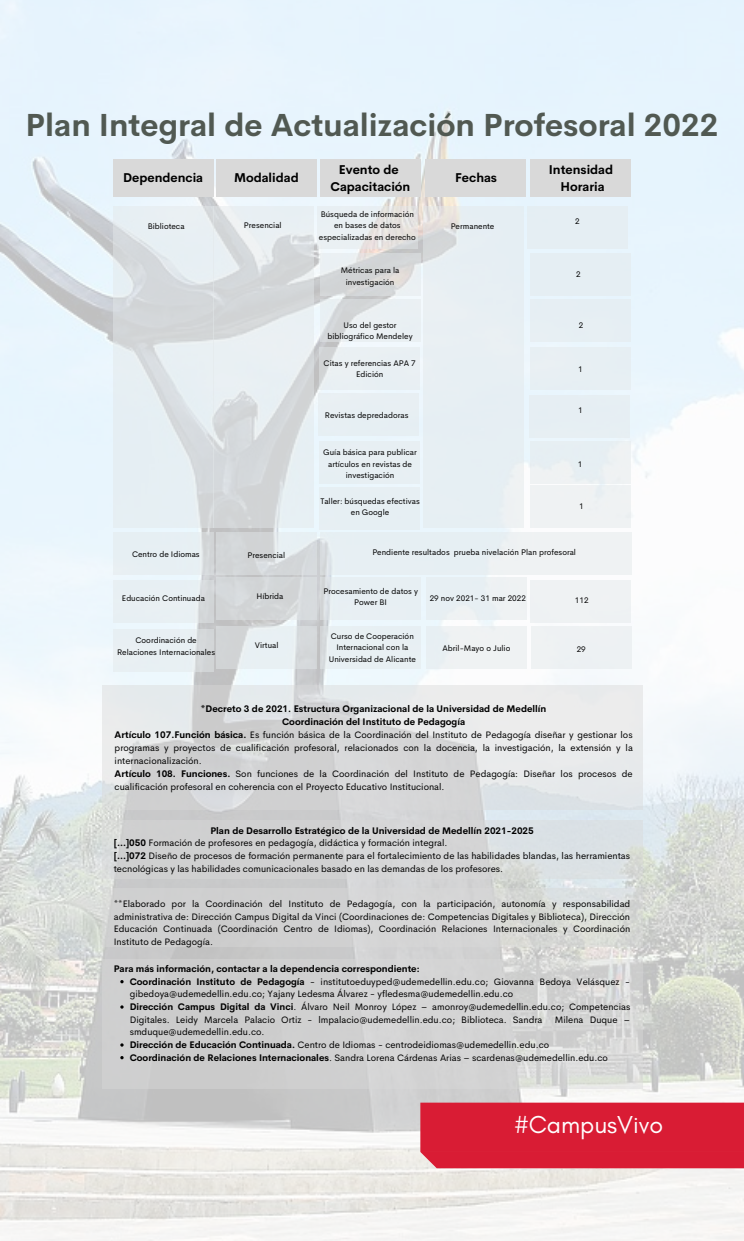
<style>
.page{position:relative;width:744px;height:1241px;background:#fff}
.page>*{position:absolute;margin:0;border:0;box-sizing:border-box;transform-origin:0 0}
.t1{font:700 31.25px "Cerebri Sans";color:#515952}
.t2{font:25px "Glacial Indifference";color:#fff}
.t3{font:700 12.5px/17.4px "Cerebri Sans";color:#000;text-align:center}
.t4{font:9.38px/12.6px "Cerebri Sans";color:#000}
.t5{font:700 9.38px "Cerebri Sans";color:#000}
.t6{font:8.12px/11.2px "Cerebri Sans";color:#000;text-align:center}
.s1{font-weight:700}
</style>
<div class="page">
<img style="left:0;top:0;width:744px;height:1240px">
<div style="left:113px;top:159px;width:100px;height:37px;background:#d9d9d9"></div>
<div style="left:216px;top:159px;width:100px;height:37px;background:#d9d9d9"></div>
<div style="left:426px;top:159px;width:100px;height:37px;background:#d9d9d9"></div>
<div style="left:320px;top:159px;width:100px;height:37px;background:#d9d9d9"></div>
<div style="left:531px;top:159px;width:100px;height:37px;background:#d9d9d9"></div>
<svg style="left:113px;top:580px;width:101px;height:43px;fill:#e8eff3"></svg>
<svg style="left:113px;top:629px;width:101px;height:42px;fill:#e8eff3"></svg>
<div style="left:216px;top:577px;width:101px;height:42px;background:#d3d6d8"></div>
<svg style="left:216px;top:626px;width:101px;height:42px;fill:#e7ecee"></svg>
<svg style="left:320px;top:577px;width:101px;height:42px;fill:#e7eff3"></svg>
<div style="left:320px;top:626px;width:101px;height:42px;background:#e8f0f3"></div>
<div style="left:426px;top:577px;width:100px;height:42px;background:#e8eff3"></div>
<div style="left:426px;top:626px;width:100px;height:42px;background:#eff2f3"></div>
<div style="left:530px;top:580px;width:101px;height:42px;background:#eff2f3"></div>
<div style="left:531px;top:626px;width:100px;height:42px;background:#eef1f3"></div>
<div style="left:420px;top:1102px;width:324px;height:66px;background:#d91c34"></div>
<svg style="left:102px;top:684px;width:540px;height:125px"></svg>
<div style="left:102px;top:888px;width:540px;height:59px;background:linear-gradient(to right,#cdccce,#dadcd9)"></div>
<div style="left:102px;top:820px;width:540px;height:59px;background:linear-gradient(to right,#cecdcd,#dbe0e2)"></div>
<div style="left:102px;top:958px;width:540px;height:130px;background:linear-gradient(to right,#cbcbcb,#d8d8d8)"></div>
<svg style="left:120px;top:980px;width:4px;height:3px"></svg>
<svg style="left:120px;top:1005px;width:4px;height:3px"></svg>
<svg style="left:120px;top:1043px;width:4px;height:3px"></svg>
<svg style="left:120px;top:1055px;width:4px;height:4px"></svg>
<svg style="left:113px;top:532px;width:100px;height:42px;fill:#e6eff3"></svg>
<svg style="left:216px;top:532px;width:100px;height:42px;fill:#d3d6d8"></svg>
<div style="left:320px;top:532px;width:311px;height:42px;background:#e7eff3"></div>
<svg style="left:113px;top:206px;width:100px;height:321px;fill:#e5eef3"></svg>
<div style="left:319px;top:441px;width:101px;height:42px;background:#e7eff3"></div>
<div style="left:319px;top:487px;width:101px;height:42px;background:#e6eff3"></div>
<div style="left:530px;top:441px;width:100px;height:42px;background:#e7eff3"></div>
<div style="left:530px;top:485px;width:100px;height:42px;background:#eff2f3"></div>
<svg style="left:319px;top:347px;width:101px;height:42px;fill:#e9eff3"></svg>
<div style="left:530px;top:347px;width:100px;height:42px;background:#e7eff3"></div>
<div style="left:318px;top:393px;width:101px;height:43px;background:#e7eff3"></div>
<div style="left:529px;top:395px;width:100px;height:42px;background:#e6eef3"></div>
<svg style="left:213px;top:206px;width:100px;height:321px"></svg>
<div style="left:317px;top:206px;width:100px;height:42px;background:linear-gradient(to right,#ecf4f9,#e2dedb)"></div>
<div style="left:423px;top:206px;width:100px;height:321px;background:#e7eff3"></div>
<div style="left:528px;top:206px;width:100px;height:42px;background:#e5eef3"></div>
<svg style="left:320px;top:299px;width:100px;height:42px;fill:#e9f0f3"></svg>
<div style="left:531px;top:299px;width:100px;height:42px;background:#e6eef3"></div>
<svg style="left:320px;top:253px;width:100px;height:43px;fill:#d4d7d8"></svg>
<div style="left:530px;top:253px;width:101px;height:43px;background:#e5eef3"></div>
<h1 class="t1" style="left:26px;top:105px;width:694px">Plan Integral de Actualización Profesoral 2022</h1>
<h3 class="t3" style="left:123px;top:169px;width:81px">Dependencia</h3>
<h3 class="t3" style="left:234px;top:169px;width:66px">Modalidad</h3>
<h3 class="t3" style="left:330px;top:161px;width:81px">Evento de<br>Capacitación</h3>
<h3 class="t3" style="left:455px;top:169px;width:43px">Fechas</h3>
<h3 class="t3" style="left:549px;top:161px;width:66px">Intensidad<br>Horaria</h3>
<p class="t6" style="left:148px;top:221px;width:38px">Biblioteca</p>
<p class="t6" style="left:244px;top:220px;width:39px">Presencial</p>
<p class="t6" style="left:319px;top:209px;width:98px">Búsqueda de información en bases de datos especializadas en derecho</p>
<p class="t6" style="left:451px;top:221px;width:45px">Permanente</p>
<p class="t6" style="left:575px;top:215px;width:6px">2</p>
<p class="t6" style="left:341px;top:265px;width:60px">Métricas para la investigación</p>
<p class="t6" style="left:576px;top:269px;width:6px">2</p>
<p class="t6" style="left:328px;top:319px;width:87px">Uso del gestor bibliográfico Mendeley</p>
<p class="t6" style="left:579px;top:319px;width:6px">2</p>
<p class="t6" style="left:324px;top:357px;width:94px">Citas y referencias APA 7<br>Edición</p>
<p class="t6" style="left:578px;top:363px;width:6px">1</p>
<p class="t6" style="left:325px;top:409px;width:85px">Revistas depredadoras</p>
<p class="t6" style="left:578px;top:404px;width:6px">1</p>
<p class="t6" style="left:323px;top:447px;width:95px">Guía básica para publicar artículos en revistas de investigación</p>
<p class="t6" style="left:578px;top:458px;width:6px">1</p>
<p class="t6" style="left:320px;top:495px;width:101px">Taller: búsquedas efectivas en Google</p>
<p class="t6" style="left:579px;top:500px;width:6px">1</p>
<p class="t6" style="left:132px;top:548px;width:69px">Centro de Idiomas</p>
<p class="t6" style="left:247px;top:550px;width:39px">Presencial</p>
<p class="t6" style="left:372px;top:546px;width:205px">Pendiente resultados prueba nivelación Plan profesoral</p>
<p class="t6" style="left:122px;top:592px;width:84px">Educación Continuada</p>
<p class="t6" style="left:256px;top:590px;width:29px">Híbrida</p>
<p class="t6" style="left:323px;top:585px;width:96px">Procesamiento de datos y<br>Power BI</p>
<p class="t6" style="left:430px;top:593px;width:98px">29 nov 2021- 31 mar 2022</p>
<p class="t6" style="left:575px;top:595px;width:15px">112</p>
<p class="t6" style="left:117px;top:635px;width:100px">Coordinación de<br>Relaciones Internacionales</p>
<p class="t6" style="left:255px;top:639px;width:25px">Virtual</p>
<p class="t6" style="left:329px;top:630px;width:89px">Curso de Cooperación<br>Internacional con la<br>Universidad de Alicante</p>
<p class="t6" style="left:442px;top:642px;width:69px">Abril-Mayo o Julio</p>
<p class="t6" style="left:577px;top:643px;width:11px">29</p>
<p class="t5" style="left:201px;top:702px;width:347px">*Decreto 3 de 2021. Estructura Organizacional de la Universidad de Medellín</p>
<p class="t5" style="left:282px;top:715px;width:185px">Coordinación del Instituto de Pedagogía</p>
<p class="t4" style="left:115px;top:728px;width:519px"><span class="s1">Artículo 107.Función básica.</span> Es función básica de la Coordinación del Instituto de Pedagogía diseñar y gestionar los</p>
<p class="t4" style="left:115px;top:741px;width:520px">programas y proyectos de cualificación profesoral, relacionados con la docencia, la investigación, la extensión y la</p>
<p class="t4" style="left:115px;top:754px;width:89px">internacionalización.</p>
<p class="t4" style="left:115px;top:767px;width:520px"><span class="s1">Artículo 108. Funciones.</span> Son funciones de la Coordinación del Instituto de Pedagogía: Diseñar los procesos de</p>
<p class="t4" style="left:115px;top:780px;width:331px">cualificación profesoral en coherencia con el Proyecto Educativo Institucional.</p>
<p class="t4" style="left:114px;top:824px;width:518px;text-indent:97px"><span class="s1">Plan de Desarrollo Estratégico de la Universidad de Medellín 2021-2025<br>[...]050</span> Formación de profesores en pedagogía, didáctica y formación integral.<br><span class="s1">[...]072</span> Diseño de procesos de formación permanente para el fortalecimiento de las habilidades blandas, las herramientas tecnológicas y las habilidades comunicacionales basado en las demandas de los profesores.</p>
<p class="t4" style="left:114px;top:897px;width:518px;text-align:justify">**Elaborado por la Coordinación del Instituto de Pedagogía, con la participación, autonomía y responsabilidad administrativa de: Dirección Campus Digital da Vinci (Coordinaciones de: Competencias Digitales y Biblioteca), Dirección Educación Continuada (Coordinación Centro de Idiomas), Coordinación Relaciones Internacionales y Coordinación Instituto de Pedagogía.</p>
<p class="t5" style="left:114px;top:962px;width:307px">Para más información, contactar a la dependencia correspondiente:</p>
<p class="t4" style="left:130px;top:975px;width:502px"><span class="s1">Coordinación Instituto de Pedagogía</span> - institutoeduyped@udemedellin.edu.co; Giovanna Bedoya Velásquez - gibedoya@udemedellin.edu.co; Yajany Ledesma Álvarez - yfledesma@udemedellin.edu.co<br><span class="s1">Dirección Campus Digital da Vinci</span>. Álvaro Neil Monroy López – amonroy@udemedellin.edu.co; Competencias Digitales. Leidy Marcela Palacio Ortiz - lmpalacio@udemedellin.edu.co; Biblioteca. Sandra</p>
<p class="t4" style="left:555px;top:1013px;width:77px">Milena Duque –</p>
<p class="t4" style="left:130px;top:1025px;width:480px">smduque@udemedellin.edu.co.<br><span class="s1">Dirección de Educación Continuada.</span> Centro de Idiomas - centrodeidiomas@udemedellin.edu.co<br><span class="s1">Coordinación de Relaciones Internacionales</span>. Sandra Lorena Cárdenas Arias – scardenas@udemedellin.edu.co</p>
<h2 class="t2" style="left:514px;top:1109px;width:150px">#CampusVivo</h2>
</div>
